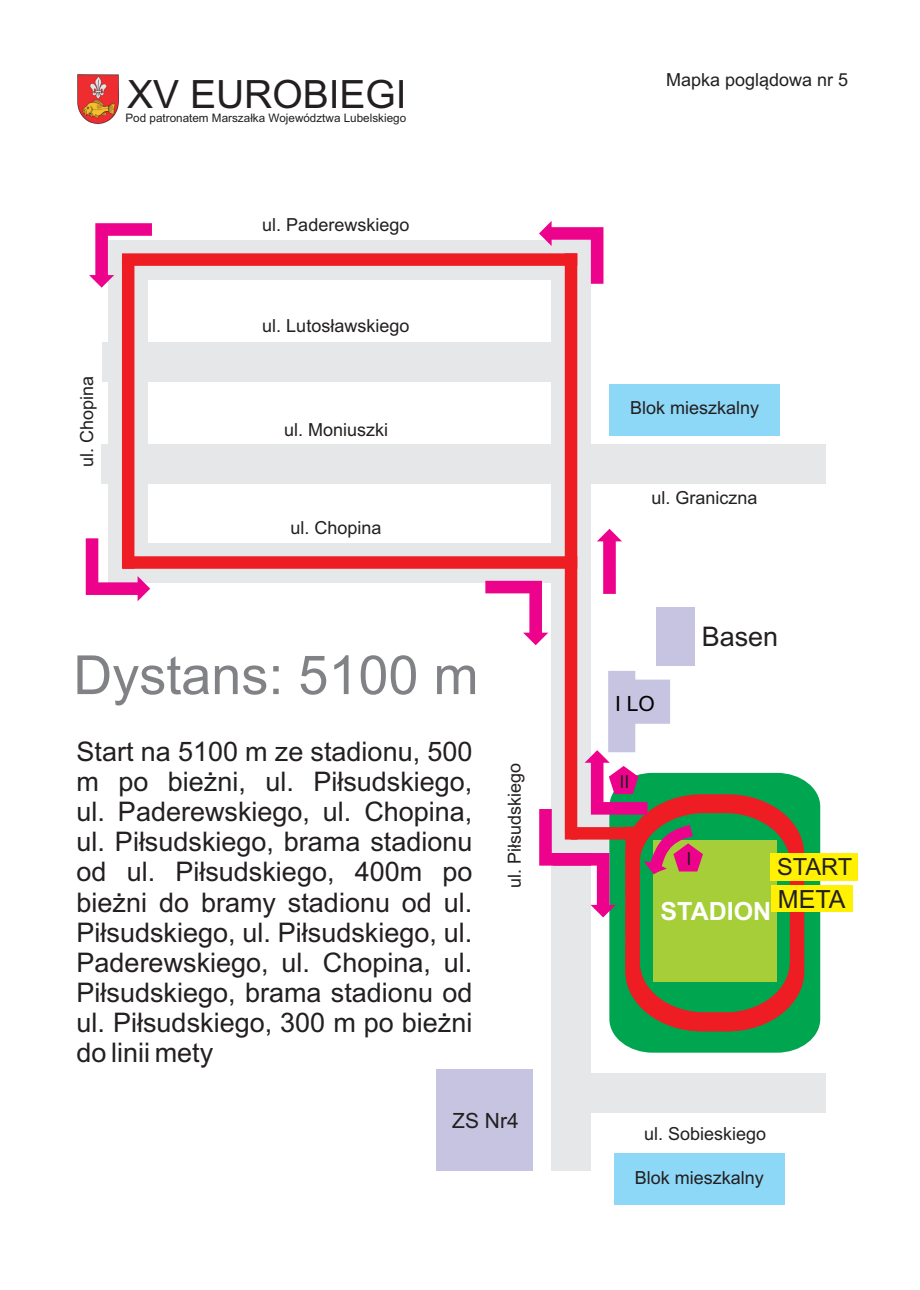
<style>
.page{position:relative;width:920px;height:1290px;background:#fff}
.page>*{position:absolute;margin:0;border:0;box-sizing:border-box;transform-origin:0 0}
.t1{font:54px "Arial";color:#808285}
.t2{font:39px "Arial";color:#231f20}
.t3{font:27px/30.2px "Arial";color:#231f20;text-align:justify}
.t4{font:700 25.05px "Arial";color:#fff}
.t5{font:25.05px "Arial";color:#231f20}
.t6{font:23.55px "Arial";letter-spacing:-.01em;color:#231f20}
.t7{font:21px "Arial";color:#231f20}
.t8{font:21px "Arial";color:#000}
.t9{font:18px "Arial";color:#231f20}
.t10{font:11.7px "Arial";color:#231f20}
</style>
<div class="page">
<img style="left:77px;top:74px;width:42px;height:50px">
<div style="left:551px;top:261px;width:40px;height:910px;background:#e6e7e9"></div>
<div style="left:583px;top:1073px;width:243px;height:40px;background:#e6e7e9"></div>
<svg style="left:612px;top:780px;width:208px;height:273px;background:#1aad5f"></svg>
<div style="left:437px;top:1069px;width:96px;height:102px;background:#c6c4e1"></div>
<div style="left:614px;top:1153px;width:170px;height:51px;background:#8dd7f7"></div>
<div style="left:577px;top:444px;width:249px;height:39px;background:#e6e7e9"></div>
<div style="left:771px;top:886px;width:82px;height:26px;background:#fff101"></div>
<div style="left:771px;top:853px;width:87px;height:28px;background:#fff101"></div>
<svg style="left:86px;top:221px;width:718px;height:810px"></svg>
<h2 class="t2" style="left:127px;top:79px;width:281px">XV EUROBIEGI</h2>
<p class="t10" style="left:125px;top:113px;width:282px">Pod patronatem Marsza³ka Województwa Lubelskiego</p>
<p class="t9" style="left:262px;top:218px;width:149px">ul. Paderewskiego</p>
<p class="t9" style="left:80px;top:467px;width:93px;rotate:-90deg">ul. Chopina</p>
<p class="t9" style="left:262px;top:319px;width:149px">ul. Lutos³awskiego</p>
<p class="t9" style="left:284px;top:423px;width:106px">ul. Moniuszki</p>
<p class="t9" style="left:290px;top:521px;width:93px">ul. Chopina</p>
<h1 class="t1" style="left:73px;top:655px;width:407px">Dystans: 5100 m</h1>
<p class="t3" style="left:77px;top:739px;width:397px">Start na 5100 m ze stadionu, 500 m po bie¿ni, ul. Pi³sudskiego, ul. Paderewskiego, ul. Chopina, ul. Pi³sudskiego, brama stadionu od ul. Pi³sudskiego, 400m po bie¿ni do bramy stadionu od ul.<br>Pi³sudskiego, ul. Pi³sudskiego, ul.<br>Paderewskiego, ul. Chopina, ul.<br>Pi³sudskiego, brama stadionu od ul. Pi³sudskiego, 300 m po bie¿ni do linii mety</p>
<p class="t9" style="left:508px;top:888px;width:127px;rotate:-90deg">ul. Pi s³ u sk ei go</p>
<p class="t9" style="left:508px;top:825px;width:12px;rotate:-90deg">d</p>
<p class="t7" style="left:452px;top:1112px;width:68px">ZS Nr4</p>
<p class="t9" style="left:666px;top:73px;width:184px">Mapka pogl¹dowa nr 5</p>
<p class="t9" style="left:630px;top:401px;width:131px">Blok mieszkalny</p>
<p class="t9" style="left:651px;top:490px;width:108px">ul. Graniczna</p>
<p class="t8" style="left:615px;top:695px;width:41px">I LO</p>
<p class="t9" style="left:619px;top:775px;width:12px">II</p>
<p class="t3" style="left:702px;top:624px;width:78px">Basen</p>
<p class="t9" style="left:686px;top:852px;width:7px">I</p>
<p class="t6" style="left:777px;top:858px;width:77px">START</p>
<p class="t4" style="left:661px;top:902px;width:112px">STADION</p>
<p class="t5" style="left:778px;top:890px;width:69px">META</p>
<p class="t9" style="left:644px;top:1126px;width:124px">ul. Sobieskiego</p>
<p class="t9" style="left:635px;top:1170px;width:131px">Blok mieszkalny</p>
</div>
